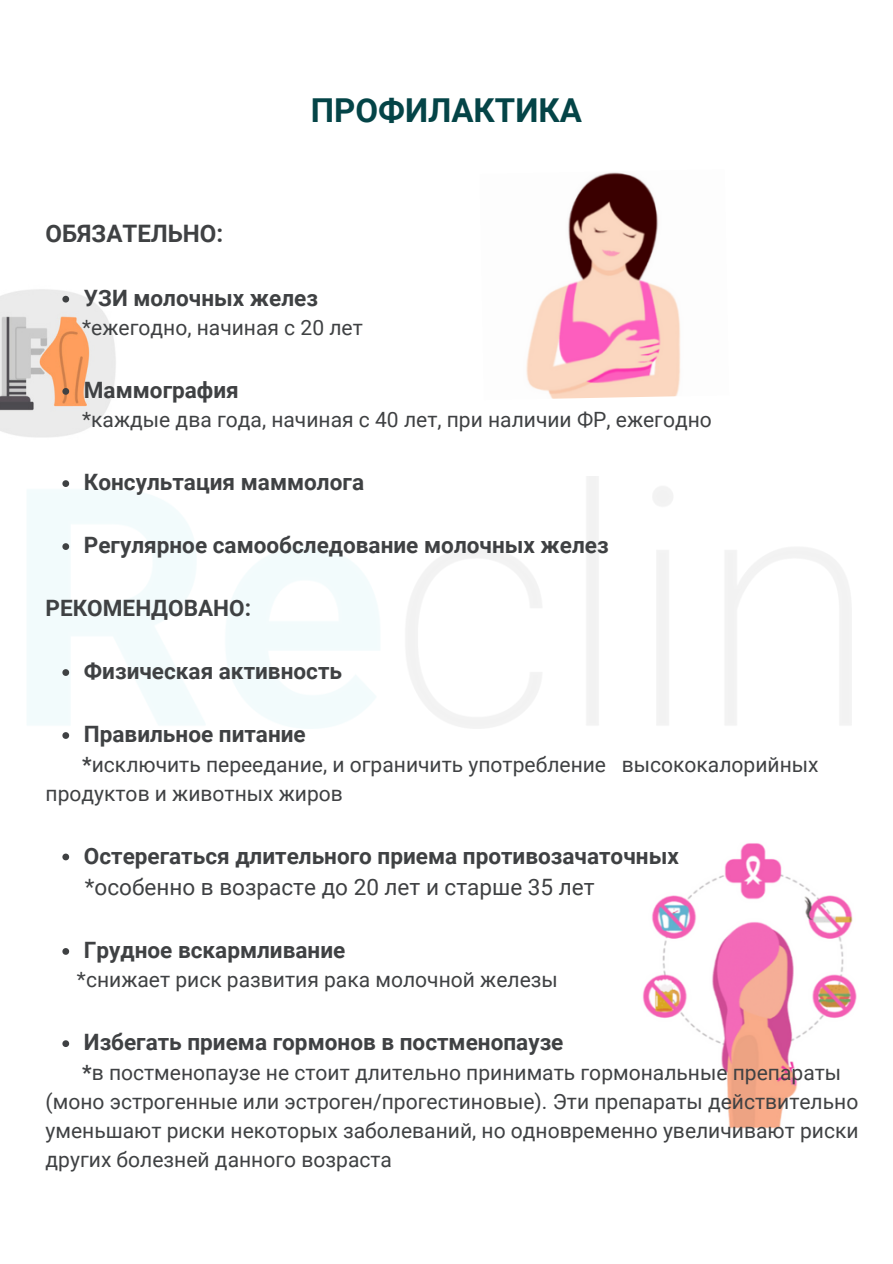
<style>
.page{position:relative;width:893px;height:1264px;background:#fff}
.page>*{position:absolute;margin:0;border:0;box-sizing:border-box;transform-origin:0 0}
.t1{font:700 33px "Roboto";color:#044447}
.t2{font:700 24px "Roboto";color:#3f4143}
.t3{font:700 22.5px "Roboto";color:#3f4143}
.t4{font:22.5px "Roboto";color:#3f4143}
.t5{font:21px/29.2px "Roboto";color:#3f4143}
.s1{font-weight:700}
</style>
<div class="page">
<img style="left:642px;top:843px;width:215px;height:286px">
<img style="left:526px;top:172px;width:155px;height:227px">
<img style="left:0;top:289px;width:116px;height:149px">
<svg style="left:62px;top:296px;width:7px;height:6px"></svg>
<svg style="left:62px;top:388px;width:7px;height:7px"></svg>
<svg style="left:62px;top:480px;width:7px;height:7px"></svg>
<svg style="left:62px;top:543px;width:7px;height:7px"></svg>
<svg style="left:62px;top:669px;width:7px;height:7px"></svg>
<svg style="left:62px;top:732px;width:7px;height:7px"></svg>
<svg style="left:62px;top:853px;width:7px;height:7px"></svg>
<svg style="left:62px;top:948px;width:7px;height:6px"></svg>
<svg style="left:62px;top:1040px;width:7px;height:7px"></svg>
<p class="t2" style="left:46px;top:219px;width:179px">ОБЯЗАТЕЛЬНО:</p>
<p class="t1" style="left:311px;top:92px;width:273px">ПРОФИЛАКТИКА</p>
<p class="t3" style="left:84px;top:285px;width:235px">УЗИ молочных желез</p>
<p class="t5" style="left:82px;top:313px;width:282px">*ежегодно, начиная с 20 лет</p>
<p class="t3" style="left:84px;top:377px;width:156px">Маммография</p>
<p class="t5" style="left:82px;top:405px;width:631px">*каждые два года, начиная с 40 лет, при наличии ФР, ежегодно</p>
<p class="t3" style="left:84px;top:469px;width:282px">Консультация маммолога</p>
<p class="t3" style="left:84px;top:532px;width:526px">Регулярное самообследование молочных желез</p>
<p class="t3" style="left:46px;top:595px;width:207px">РЕКОМЕНДОВАНО:</p>
<p class="t3" style="left:84px;top:658px;width:260px">Физическая активность</p>
<p class="t3" style="left:84px;top:721px;width:223px">Правильное питание</p>
<p class="t5" style="left:46px;top:749px;width:774px;text-indent:37px"><span class="s1">*</span>исключить переедание, и ограничить употребление высококалорийных продуктов и животных жиров</p>
<p class="t3" style="left:84px;top:842px;width:596px">Остерегаться длительного приема противозачаточных</p>
<p class="t4" style="left:85px;top:874px;width:511px">*особенно в возрасте до 20 лет и старше 35 лет</p>
<p class="t3" style="left:84px;top:937px;width:263px">Грудное вскармливание</p>
<p class="t5" style="left:77px;top:965px;width:482px">*снижает риск развития рака молочной железы</p>
<p class="t3" style="left:84px;top:1029px;width:481px">Избегать приема гормонов в постменопаузе</p>
<p class="t5" style="left:46px;top:1057px;width:814px;text-indent:37px"><span class="s1">*</span>в постменопаузе не стоит длительно принимать гормональные препараты (моно эстрогенные или эстроген/прогестиновые). Эти препараты действительно уменьшают риски некоторых заболеваний, но одновременно увеличивают риски других болезней данного возраста</p>
</div>
